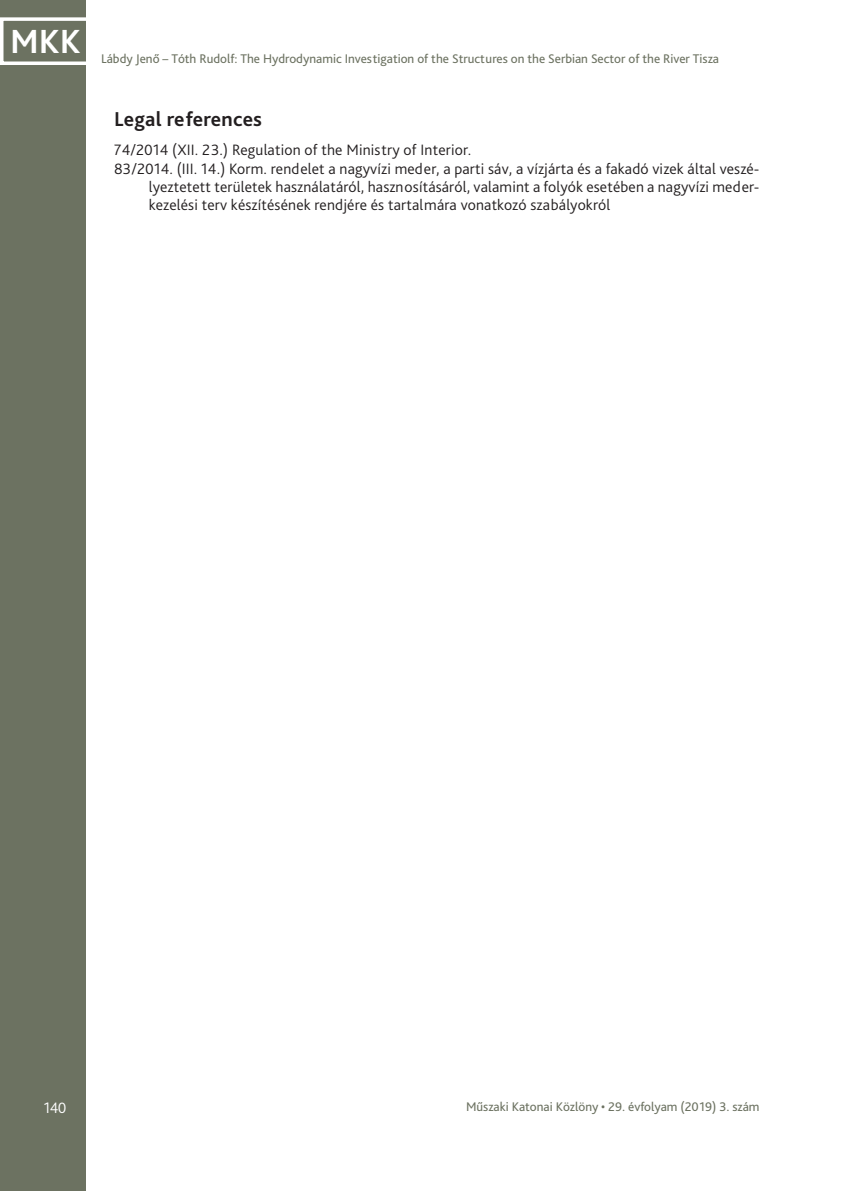
<style>
.page{position:relative;width:844px;height:1191px;background:#fff}
.page>*{position:absolute;margin:0;border:0;box-sizing:border-box;transform-origin:0 0}
.t1{font:700 35px "Bliss Pro";color:#fff}
.IRODALOMJEGYZÉK___cí{font:700 21px "Bliss Pro";letter-spacing:.01em;color:#231f20}
.Irodalomjegyzék{font:300 15.75px/18.4px "Bliss Pro";letter-spacing:.01em;color:#231f20;text-align:justify}
.t2{font:300 15.75px "Bliss Pro";color:#fff}
.t3{font:13.12px "Bliss Pro";color:#6c7261}
</style>
<div class="page">
<div style="left:0;top:0;width:85px;height:1191px;background:#6c7261"></div>
<div style="left:0;top:17px;width:94px;height:48px;border:4px solid #fff"></div>
<h1 class="t1" style="left:10px;top:20px;width:72px">MKK</h1>
<p class="t3" style="left:101px;top:50px;width:619px">Lábdy Jenő – Tóth Rudolf: The Hydrodynamic Investigation of the Structures on the Serbian Sector of the River Tisza</p>
<p class="IRODALOMJEGYZÉK___cí" style="left:114px;top:105px;width:149px">Legal references</p>
<p class="Irodalomjegyzék" style="left:114px;top:140px;width:358px">74/2014 (XII. 23.) Regulation of the Ministry of Interior.</p>
<p class="Irodalomjegyzék" style="left:149px;top:159px;width:612px;text-indent:-35px">83/2014. (III. 14.) Korm. rendelet a nagyvízi meder, a parti sáv, a vízjárta és a fakadó vizek által veszé&shy;lyeztetett területek használatáról, hasznosításáról, valamint a folyók esetében a nagyvízi meder&shy;kezelési terv készítésének rendjére és tartalmára vonatkozó szabályokról</p>
<p class="t2" style="left:44px;top:1098px;width:24px">140</p>
<p class="t3" style="left:466px;top:1098px;width:295px">Műszaki Katonai Közlöny • 29. évfolyam (2019) 3. szám</p>
</div>
